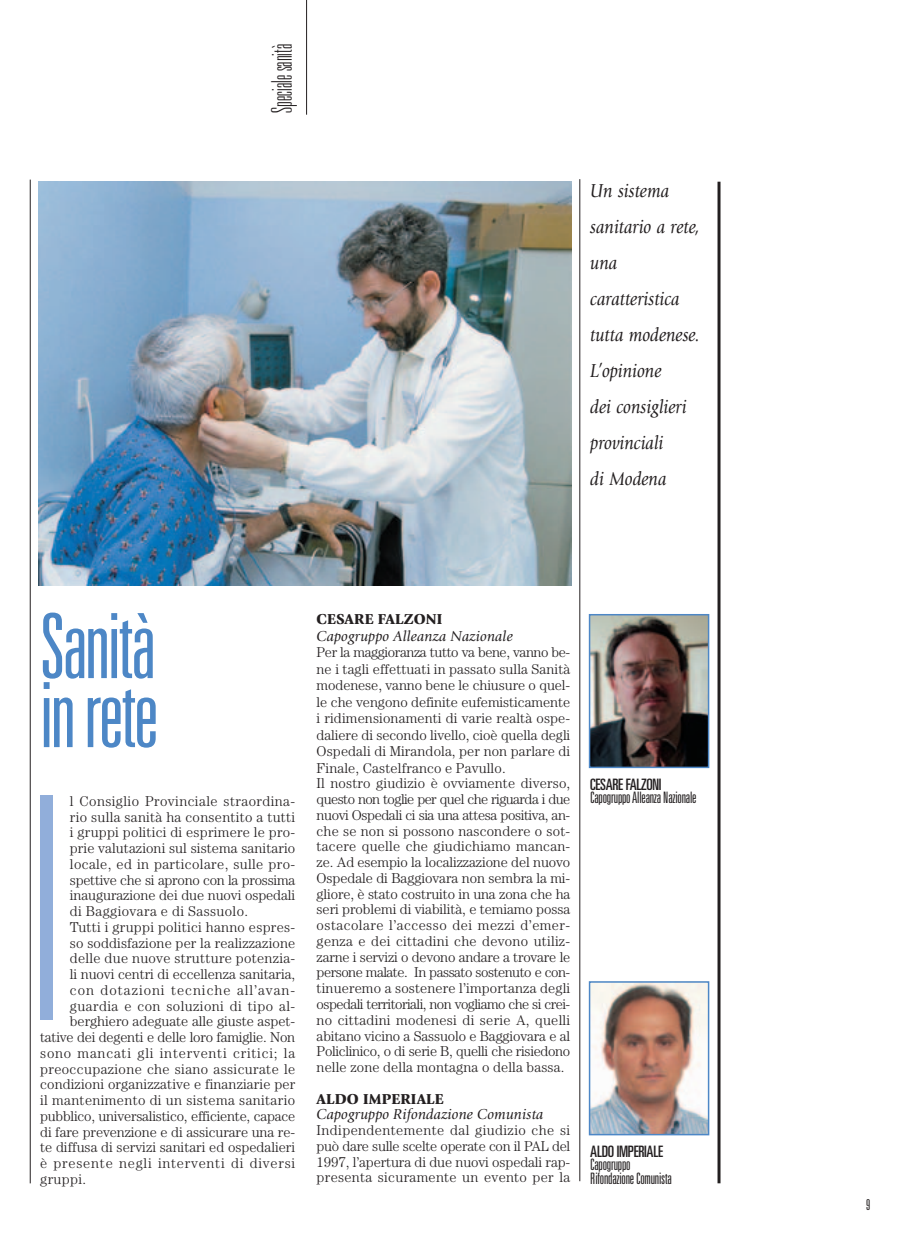
<style>
.page{position:relative;width:902px;height:1233px;background:#fff}
.page>*{position:absolute;margin:0;border:0;box-sizing:border-box;transform-origin:0 0}
.t1{font:100 ultra-condensed 311.4px "Univers";color:#91aeda}
.t2{font:300 ultra-condensed 90px/69px "Univers";letter-spacing:-.03em;color:#4d87c6}
.t3{font:100 ultra-condensed 28.5px "Univers";color:#231f20}
.t4{font:italic 19.5px/36px "Giovanni";color:#231f20;scale:.9 1}
.t5{font:300 ultra-condensed 15.75px/13.5px "Univers";letter-spacing:-.015em;color:#231f20}
.t6{font:ultra-condensed 15.75px "Univers";letter-spacing:-.02em;color:#231f20}
.t7{font:italic 15px "Giovanni";letter-spacing:.01em;color:#231f20}
.t8{font:900 15px "Giovanni";letter-spacing:.01em;color:#231f20}
.t9{font:300 ultra-condensed 15px "Univers";color:#231f20}
.t10{font:300 14.25px/15.9px "Century";letter-spacing:.005em;color:#231f20}
.t11{font:300 14.25px "Century";letter-spacing:.025em;color:#231f20}
.t12{font:300 14.25px "Century";letter-spacing:-.015em;color:#231f20}
.t13{font:300 14.25px "Century";letter-spacing:.055em;color:#231f20}
.t14{font:300 14.25px "Century";letter-spacing:.03em;color:#231f20}
.t15{font:300 14.25px "Century";letter-spacing:-.02em;color:#231f20}
.t16{font:300 14.25px "Century";letter-spacing:.07em;color:#231f20}
</style>
<div class="page">
<img style="left:29px;top:0;width:692px;height:1184px">
<h3 class="t3" style="left:271px;top:113px;width:70px;rotate:-90deg">Speciale sanità</h3>
<h3 class="t4" style="left:590px;top:174px;width:123px">Un sistema sanitario a rete, una caratteristica tutta modenese.<br>L’opinione<br>dei consiglieri provinciali<br>di Modena</h3>
<h2 class="t2" style="left:40px;top:616px;width:120px">Sanità in rete</h2>
<h1 class="t1" style="left:29px;top:795px;width:36px">I</h1>
<p class="t14" style="left:70px;top:796px;width:227px">l Consiglio Provinciale straordina-</p>
<p class="t10" style="left:70px;top:810px;width:227px">rio sulla sanità ha consentito a tutti</p>
<p class="t10" style="left:70px;top:825px;width:227px">i gruppi politici di esprimere le pro-</p>
<p class="t10" style="left:70px;top:841px;width:227px">prie valutazioni sul sistema sanitario</p>
<p class="t11" style="left:70px;top:859px;width:227px">locale, ed in particolare, sulle pro-</p>
<p class="t15" style="left:70px;top:874px;width:227px">spettive che si aprono con la prossima</p>
<p class="t10" style="left:70px;top:888px;width:227px">inaugurazione dei due nuovi ospedali</p>
<p class="t11" style="left:70px;top:906px;width:180px">di Baggiovara e di Sassuolo.</p>
<p class="t10" style="left:70px;top:920px;width:227px">Tutti i gruppi politici hanno espres-</p>
<p class="t10" style="left:70px;top:936px;width:227px">so soddisfazione per la realizzazione</p>
<p class="t10" style="left:70px;top:951px;width:227px">delle due nuove strutture potenzia-</p>
<p class="t10" style="left:70px;top:967px;width:227px">li nuovi centri di eccellenza sanitaria,</p>
<p class="t16" style="left:70px;top:985px;width:227px">con dotazioni tecniche all’avan-</p>
<p class="t14" style="left:70px;top:1000px;width:227px">guardia e con soluzioni di tipo al-</p>
<p class="t10" style="left:70px;top:1014px;width:227px">berghiero adeguate alle giuste aspet-</p>
<p class="t12" style="left:40px;top:1032px;width:256px">tative dei degenti e delle loro famiglie. Non</p>
<p class="t13" style="left:40px;top:1048px;width:256px">sono mancati gli interventi critici; la</p>
<p class="t11" style="left:40px;top:1063px;width:256px">preoccupazione che siano assicurate le</p>
<p class="t10" style="left:40px;top:1077px;width:256px">condizioni organizzative e finanziarie per</p>
<p class="t11" style="left:40px;top:1095px;width:256px">il mantenimento di un sistema sanitario</p>
<p class="t12" style="left:40px;top:1111px;width:256px">pubblico, universalistico, efficiente, capace</p>
<p class="t10" style="left:40px;top:1125px;width:256px">di fare prevenzione e di assicurare una re-</p>
<p class="t10" style="left:40px;top:1140px;width:256px">te diffusa di servizi sanitari ed ospedalieri</p>
<p class="t13" style="left:40px;top:1158px;width:256px">è presente negli interventi di diversi</p>
<p class="t10" style="left:40px;top:1172px;width:48px">gruppi.</p>
<p class="t8" style="left:317px;top:613px;width:127px">CESARE FALZONI</p>
<p class="t7" style="left:317px;top:630px;width:198px">Capogruppo Alleanza Nazionale</p>
<p class="t10" style="left:317px;top:645px;width:255px">Per la maggioranza tutto va bene, vanno be&shy;ne i tagli effettuati in passato sulla Sanità modenese, vanno bene le chiusure o quel&shy;le che vengono definite eufemisticamente i ridimensionamenti di varie realtà ospe&shy;daliere di secondo livello, cioè quella degli Ospedali di Mirandola, per non parlare di Finale, Castelfranco e Pavullo.<br>Il nostro giudizio è ovviamente diverso, questo non toglie per quel che riguarda i due nuovi Ospedali ci sia una attesa positiva, an&shy;che se non si possono nascondere o sot&shy;tacere quelle che giudichiamo mancan&shy;ze. Ad esempio la localizzazione del nuovo Ospedale di Baggiovara non sembra la mi&shy;gliore, è stato costruito in una zona che ha seri problemi di viabilità, e temiamo possa ostacolare l’accesso dei mezzi d’emer&shy;genza e dei cittadini che devono utiliz&shy;zarne i servizi o devono andare a trovare le persone malate. In passato sostenuto e con&shy;tinueremo a sostenere l’importanza degli ospedali territoriali, non vogliamo che si crei&shy;no cittadini modenesi di serie A, quelli abitano vicino a Sassuolo e Baggiovara e al Policlinico, o di serie B, quelli che risiedono nelle zone della montagna o della bassa.</p>
<p class="t8" style="left:317px;top:1092px;width:129px">ALDO IMPERIALE</p>
<p class="t7" style="left:317px;top:1108px;width:228px">Capogruppo Rifondazione Comunista</p>
<p class="t10" style="left:317px;top:1123px;width:255px;text-align:justify">Indipendentemente dal giudizio che si può dare sulle scelte operate con il PAL del 1997, l’apertura di due nuovi ospedali rap&shy;presenta sicuramente un evento per la</p>
<p class="t6" style="left:590px;top:778px;width:73px">CESARE FALZONI</p>
<p class="t5" style="left:590px;top:791px;width:108px">Capogruppo Alleanza Nazionale</p>
<p class="t6" style="left:590px;top:1145px;width:74px">ALDO IMPERIALE</p>
<p class="t5" style="left:590px;top:1158px;width:83px">Capogruppo<br>Rifondazione Comunista</p>
<p class="t9" style="left:866px;top:1199px;width:6px">9</p>
</div>
